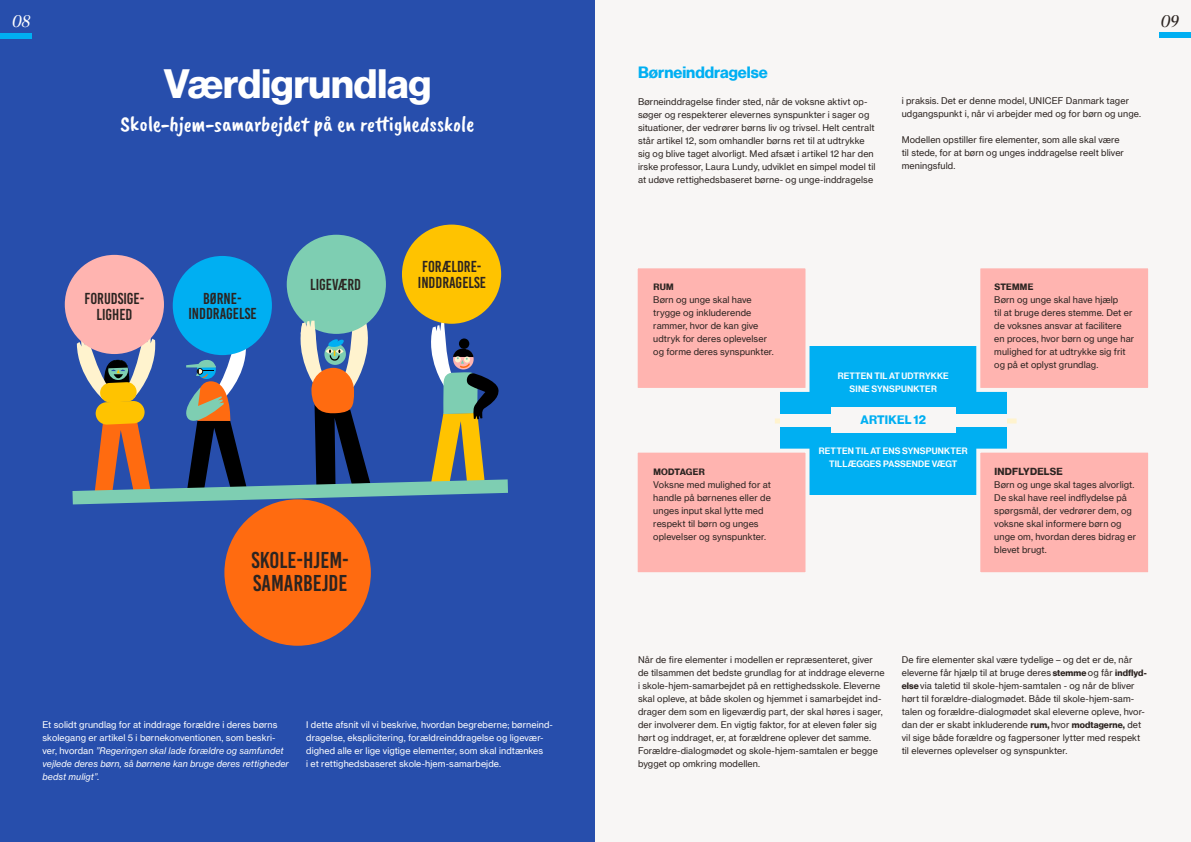
<style>
.page{position:relative;width:1191px;height:842px;background:#fff}
.page>*{position:absolute;margin:0;border:0;box-sizing:border-box;transform-origin:0 0}
.t1{font:40px "N Haas Grotesk DS Pro 75 Bd";color:#fff}
.t2{font:22.9px/22.9px "Bebas Kai";color:#2c2421}
.t3{font:22px "Caveat Brush";letter-spacing:-.005em;color:#fff}
.t4{font:16px "N Haas Grotesk DS Pro 75 Bd";color:#00aff2}
.t5{font:italic 16px "Ivy Presto Headline";color:#fff}
.t6{font:italic 16px "Ivy Presto Headline";color:#2c2421}
.t7{font:15.9px/15.9px "Bebas Kai";color:#2c2421;text-align:center}
.t8{font:12px "N Haas Grotesk DS Pro 75 Bd";letter-spacing:.015em;color:#00aff2}
.t9{font:10px "N Haas Grotesk DS Pro 75 Bd";letter-spacing:.03em;color:#2c2421}
.t10{font:9px/13px "N Haas Grotesk TX Pro 55 Rg";letter-spacing:.01em;color:#2c2421}
.t11{font:9px/13px "N Haas Grotesk TX Pro 55 Rg";letter-spacing:.01em;color:#fff}
.t12{font:9px/13px "N Haas Grotesk TX Pro 56 It";letter-spacing:.005em;color:#fff}
.t13{font:9px/13px "N Haas Grotesk DS Pro 65 Md";letter-spacing:.015em;color:#fff;text-align:center}
.t14{font:9px "N Haas Grotesk DS Pro 75 Bd";letter-spacing:.03em;color:#2c2421}
.s1{font-family:"N Haas Grotesk TX Pro 55 Rg"}
.s2{font-family:"N Haas Grotesk DS Pro 75 Bd"}
.s3{font-family:"N Haas Grotesk TX Pro 75 Bd"}
</style>
<div class="page">
<div style="left:0;top:0;width:595px;height:842px;background:#274eac"></div>
<div style="left:595px;top:0;width:596px;height:842px;background:#f8f6f5"></div>
<div style="left:224px;top:499px;width:147px;height:147px;background:#ff6b10;border-radius:50%"></div>
<div style="left:402px;top:225px;width:99px;height:99px;background:#ffc300;border-radius:50%"></div>
<div style="left:287px;top:235px;width:99px;height:99px;background:#7eceb2;border-radius:50%"></div>
<div style="left:65px;top:255px;width:99px;height:99px;background:#ffb4b0;border-radius:50%"></div>
<div style="left:173px;top:256px;width:99px;height:99px;background:#00aff2;border-radius:50%"></div>
<svg style="left:72px;top:319px;width:436px;height:185px"></svg>
<div style="left:0;top:33px;width:32px;height:6px;background:#00aff2"></div>
<div style="left:1159px;top:33px;width:32px;height:5px;background:#00aff2"></div>
<div style="left:780px;top:346px;width:226px;height:149px;background:#00aff2"></div>
<svg style="left:976px;top:268px;width:172px;height:126px;background:#fdb8b5"></svg>
<svg style="left:637px;top:268px;width:173px;height:124px;background:#feb8b4"></svg>
<svg style="left:976px;top:447px;width:172px;height:126px;background:#fdb8b5"></svg>
<svg style="left:637px;top:448px;width:173px;height:125px;background:#fdb8b4"></svg>
<div style="left:831px;top:407px;width:124px;height:26px;background:#f8f6f5"></div>
<div style="left:775px;top:418px;width:241px;height:5px;background:#fff3ce"></div>
<div style="left:780px;top:415px;width:226px;height:12px;background:#f8f6f5"></div>
<h3 class="t5" style="left:12px;top:10px;width:20px">08</h3>
<h3 class="t6" style="left:1160px;top:10px;width:19px">09</h3>
<h1 class="t1" style="left:164px;top:61px;width:269px">Værdigrundlag</h1>
<h3 class="t3" style="left:121px;top:111px;width:355px">Skole-hjem-samarbejdet på en rettighedsskole</h3>
<h3 class="t7" style="left:85px;top:291px;width:61px">FORUDSIGE-<br>LIGHED</h3>
<h3 class="t7" style="left:188px;top:290px;width:70px">BØRNE-<br>INDDRAGELSE</h3>
<h3 class="t7" style="left:422px;top:258px;width:61px">FORÆLDRE-</h3>
<h3 class="t7" style="left:310px;top:277px;width:52px">LIGEVÆRD</h3>
<h3 class="t7" style="left:418px;top:274px;width:70px">INDDRAGELSE</h3>
<h2 class="t2" style="left:252px;top:549px;width:99px">SKOLE-HJEM-<br>SAMARBEJDE</h2>
<p class="t11" style="left:43px;top:718px;width:236px">Et solidt grundlag for at inddrage forældre i deres børns skolegang er artikel 5 i børnekonventionen, som beskri-</p>
<p class="t12" style="left:43px;top:744px;width:248px"><span class="s1">ver, hvordan</span> ”Regeringen skal lade forældre og samfundet vejlede deres børn, så børnene kan bruge deres rettigheder bedst muligt”.</p>
<p class="t11" style="left:306px;top:718px;width:248px">I dette afsnit vil vi beskrive, hvordan begreberne; børneind&shy;dragelse, eksplicitering, forældreinddragelse og ligevær&shy;dighed alle er lige vigtige elementer, som skal indtænkes<br>i et rettighedsbaseret skole-hjem-samarbejde.</p>
<h3 class="t4" style="left:638px;top:63px;width:131px">Børneinddragelse</h3>
<p class="t10" style="left:638px;top:95px;width:239px">Børneinddragelse finder sted, når de voksne aktivt op&shy;søger og respekterer elevernes synspunkter i sager og situationer, der vedrører børns liv og trivsel. Helt centralt står artikel 12, som omhandler børns ret til at udtrykke sig og blive taget alvorligt. Med afsæt i artikel 12 har den irske professor, Laura Lundy, udviklet en simpel model til at udøve rettighedsbaseret børne- og unge-inddragelse</p>
<p class="t10" style="left:901px;top:95px;width:241px">i praksis. Det er denne model, UNICEF Danmark tager udgangspunkt i, når vi arbejder med og for børn og unge.</p>
<p class="t10" style="left:901px;top:134px;width:224px">Modellen opstiller fire elementer, som alle skal være til stede, for at børn og unges inddragelse reelt bliver meningsfuld.</p>
<p class="t14" style="left:653px;top:282px;width:22px">RUM</p>
<p class="t10" style="left:653px;top:294px;width:122px">Børn og unge skal have trygge og inkluderende rammer, hvor de kan give udtryk for deres oplevelser og forme deres synspunkter.</p>
<p class="t14" style="left:653px;top:466px;width:53px">MODTAGER</p>
<p class="t10" style="left:653px;top:478px;width:119px">Voksne med mulighed for at handle på børnenes eller de unges input skal lytte med respekt til børn og unges oplevelser og synspunkter.</p>
<p class="t13" style="left:837px;top:369px;width:113px">RETTEN TIL AT UDTRYKKE<br>SINE SYNSPUNKTER</p>
<h3 class="t8" style="left:860px;top:413px;width:67px">ARTIKEL 12</h3>
<p class="t13" style="left:819px;top:445px;width:150px">RETTEN TIL AT ENS SYNSPUNKTER<br>TILLÆGGES PASSENDE VÆGT</p>
<p class="t14" style="left:994px;top:282px;width:41px">STEMME</p>
<p class="t10" style="left:994px;top:294px;width:141px">Børn og unge skal have hjælp<br>til at bruge deres stemme. Det er de voksnes ansvar at facilitere en proces, hvor børn og unge har mulighed for at udtrykke sig frit og på et oplyst grundlag.</p>
<p class="t9" style="left:994px;top:466px;width:70px">INDFLYDELSE</p>
<p class="t10" style="left:994px;top:479px;width:143px">Børn og unge skal tages alvorligt.<br>De skal have reel indflydelse på spørgsmål, der vedrører dem, og voksne skal informere børn og unge om, hvordan deres bidrag er blevet brugt.</p>
<p class="t10" style="left:638px;top:653px;width:248px">Når de fire elementer i modellen er repræsenteret, giver de tilsammen det bedste grundlag for at inddrage eleverne i skole-hjem-samarbejdet på en rettighedsskole. Eleverne skal opleve, at både skolen og hjemmet i samarbejdet ind&shy;drager dem som en ligeværdig part, der skal høres i sager, der involverer dem. En vigtig faktor, for at eleven føler sig hørt og inddraget, er, at forældrene oplever det samme.<br>Forældre-dialogmødet og skole-hjem-samtalen er begge bygget op omkring modellen.</p>
<p class="t10" style="left:901px;top:653px;width:246px">De fire elementer skal være tydelige – og det er de, når eleverne får hjælp til at bruge deres <span class="s2">stemme</span> og får <span class="s2">indflyd&shy;else</span> via taletid til skole-hjem-samtalen - og når de bliver hørt til forældre-dialogmødet. Både til skole-hjem-sam&shy;talen og forældre-dialogmødet skal eleverne opleve, hvor&shy;dan der er skabt inkluderende <span class="s3">r</span><span class="s2">um,</span> hvor <span class="s2">modtagerne,</span> det vil sige både forældre og fagpersoner lytter med respekt til elevernes oplevelser og synspunkter.</p>
</div>
